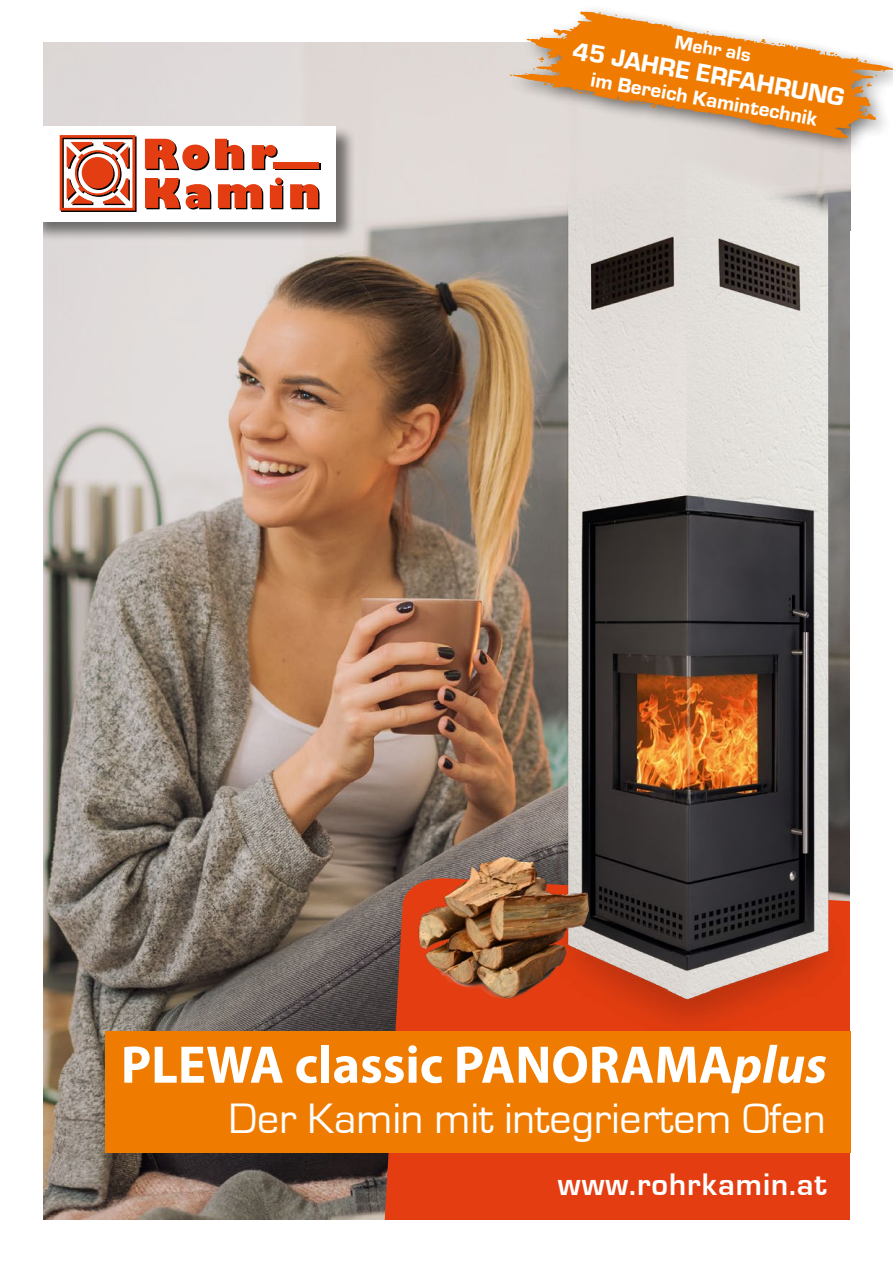
<style>
.page{position:relative;width:893px;height:1263px;background:#fff}
.page>*{position:absolute;margin:0;border:0;box-sizing:border-box;transform-origin:0 0}
.t1{font:700 53.25px "Myriad Pro";color:#fff}
.t2{font:43.95px "Eurostile";color:#fff}
.t3{font:700 32.1px "Eurostile";letter-spacing:.03em;color:#fff}
.t4{font:25.95px "Eurostile Hea";color:#fff}
.t5{font:21px "Eurostile Hea";color:#fff}
.t6{font:19.65px "Eurostile Hea";color:#fff}
.s1{font-style:italic}
</style>
<div class="page">
<img style="left:43px;top:43px;width:501px;height:1177px">
<div style="left:31px;top:125px;width:325px;height:117px;background:#000;opacity:.5"></div>
<div style="left:31px;top:126px;width:305px;height:95px;background:#fff"></div>
<div style="left:0;top:0;width:43px;height:1263px;background:#fff"></div>
<div style="left:275px;top:163px;width:45px;height:7px;background:#000"></div>
<svg style="left:145px;top:178px;width:66px;height:31px"></svg>
<svg style="left:218px;top:184px;width:45px;height:25px"></svg>
<svg style="left:270px;top:177px;width:13px;height:32px"></svg>
<svg style="left:290px;top:184px;width:29px;height:25px"></svg>
<svg style="left:145px;top:139px;width:99px;height:31px"></svg>
<svg style="left:252px;top:145px;width:26px;height:25px"></svg>
<div style="left:274px;top:162px;width:45px;height:7px;background:#e33d11"></div>
<svg style="left:60px;top:135px;width:77px;height:77px"></svg>
<div style="left:505px;top:4px;width:388px;height:153px;background:#000;opacity:.5"></div>
<svg style="left:513px;top:11px;width:380px;height:128px"></svg>
<svg style="left:575px;top:91px;width:14px;height:4px"></svg>
<svg style="left:632px;top:101px;width:13px;height:3px"></svg>
<svg style="left:538px;top:56px;width:6px;height:6px"></svg>
<svg style="left:866px;top:82px;width:6px;height:5px"></svg>
<svg style="left:772px;top:43px;width:12px;height:3px"></svg>
<svg style="left:859px;top:58px;width:8px;height:4px"></svg>
<svg style="left:384px;top:877px;width:466px;height:343px;background:#d93f15"></svg>
<img style="left:544px;top:153px;width:313px;height:878px">
<div style="left:850px;top:232px;width:43px;height:1031px;background:#fff"></div>
<img style="left:400px;top:849px;width:208px;height:168px">
<div style="left:105px;top:1031px;width:745px;height:121px;background:#ef7c00"></div>
<p class="t6" style="left:678px;top:28px;width:78px;rotate:10deg">Mehr als</p>
<p class="t4" style="left:576px;top:32px;width:277px;rotate:10deg">45 JAHRE ERFAHRUNG</p>
<p class="t5" style="left:594px;top:64px;width:231px;rotate:10deg">im Bereich Kamintechnik</p>
<p class="t1" style="left:121px;top:1030px;width:708px">PLEWA classic PANORAMA<span class="s1">plus</span></p>
<p class="t2" style="left:228px;top:1095px;width:599px">Der Kamin mit integriertem Ofen</p>
<p class="t3" style="left:558px;top:1167px;width:270px">www.rohrkamin.at</p>
</div>
